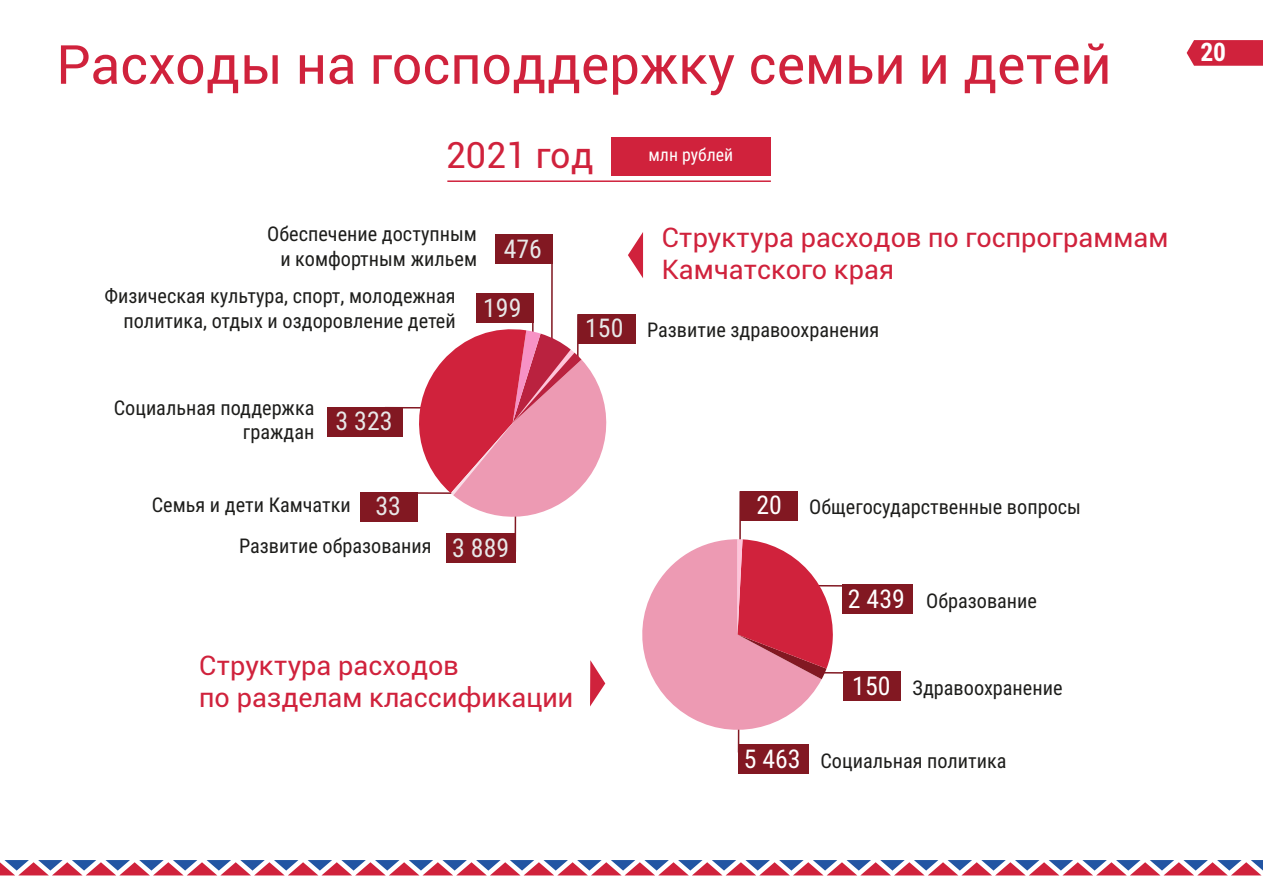
<style>
.page{position:relative;width:1263px;height:893px;background:#fff}
.page>*{position:absolute;margin:0;border:0;box-sizing:border-box;transform-origin:0 0}
.t1{font:54px "Roboto";color:#d0223c}
.t2{font:36px "Roboto";color:#d0223c}
.t3{font:26.85px/32.1px "Roboto";color:#d0223c}
.t4{font:25.8px "Roboto Condensed";color:#e8e8e8}
.t5{font:25.8px "Roboto Condensed";color:#fff}
.t6{font:700 25.5px "Roboto Condensed";color:#fff}
.t7{font:20.25px/24.3px "Roboto Condensed";color:#1d1d1b;text-align:right}
.t8{font:17.7px "Roboto Condensed";color:#fff}
</style>
<div class="page">
<svg style="left:0;top:860px;width:1263px;height:15px"></svg>
<svg style="left:1187px;top:40px;width:76px;height:26px;background:#d22e47"></svg>
<div style="left:611px;top:137px;width:160px;height:39px;background:#d0223c"></div>
<hr style="left:447px;top:180px;width:324px;height:2px;background:#d0223c">
<div style="left:842px;top:585px;width:70px;height:29px;background:#821822"></div>
<div style="left:843px;top:672px;width:58px;height:29px;background:#821822"></div>
<div style="left:738px;top:745px;width:70px;height:29px;background:#821822"></div>
<div style="left:360px;top:492px;width:58px;height:29px;background:#821822"></div>
<div style="left:446px;top:533px;width:70px;height:30px;background:#821822"></div>
<div style="left:327px;top:407px;width:75px;height:29px;background:#821822"></div>
<div style="left:578px;top:314px;width:57px;height:29px;background:#821822"></div>
<svg style="left:628px;top:232px;width:15px;height:46px"></svg>
<svg style="left:590px;top:660px;width:15px;height:46px"></svg>
<svg style="left:642px;top:491px;width:203px;height:261px"></svg>
<svg style="left:385px;top:235px;width:231px;height:316px"></svg>
<h1 class="t1" style="left:56px;top:27px;width:1056px">Расходы на господдержку семьи и детей</h1>
<h2 class="t2" style="left:446px;top:130px;width:149px">2021 год</h2>
<p class="t8" style="left:648px;top:142px;width:86px">млн рублей</p>
<p class="t7" style="left:267px;top:221px;width:211px">Обеспечение доступным и комфортным жильем</p>
<p class="t7" style="left:104px;top:283px;width:353px">Физическая культура, спорт, молодежная политика, отдых и оздоровление детей</p>
<p class="t4" style="left:504px;top:231px;width:40px">476</p>
<p class="t4" style="left:483px;top:290px;width:40px">199</p>
<p class="t7" style="left:114px;top:395px;width:202px">Социальная поддержка граждан</p>
<p class="t4" style="left:336px;top:403px;width:58px">3 323</p>
<p class="t4" style="left:375px;top:488px;width:27px">33</p>
<p class="t7" style="left:239px;top:484px;width:194px;line-height:41.1px;text-align:left;text-indent:-87px">Семья и дети Камчатки<br>Развитие образования</p>
<p class="t4" style="left:452px;top:529px;width:58px">3 889</p>
<p class="t4" style="left:585px;top:310px;width:40px">150</p>
<h3 class="t3" style="left:199px;top:648px;width:375px">Структура расходов<br>по разделам классификации</h3>
<h3 class="t3" style="left:662px;top:220px;width:508px">Структура расходов по госпрограммам<br>Камчатского края</h3>
<p class="t7" style="left:647px;top:317px;width:234px">Развитие здравоохранения</p>
<p class="t5" style="left:756px;top:487px;width:27px">20</p>
<p class="t7" style="left:809px;top:494px;width:273px">Общегосударственные вопросы</p>
<p class="t5" style="left:848px;top:581px;width:58px">2 439</p>
<p class="t7" style="left:926px;top:588px;width:112px">Образование</p>
<p class="t5" style="left:744px;top:741px;width:58px">5 463</p>
<p class="t5" style="left:852px;top:668px;width:40px">150</p>
<p class="t7" style="left:912px;top:675px;width:151px">Здравоохранение</p>
<p class="t7" style="left:820px;top:748px;width:188px">Социальная политика</p>
<p class="t6" style="left:1200px;top:35px;width:27px">20</p>
</div>
